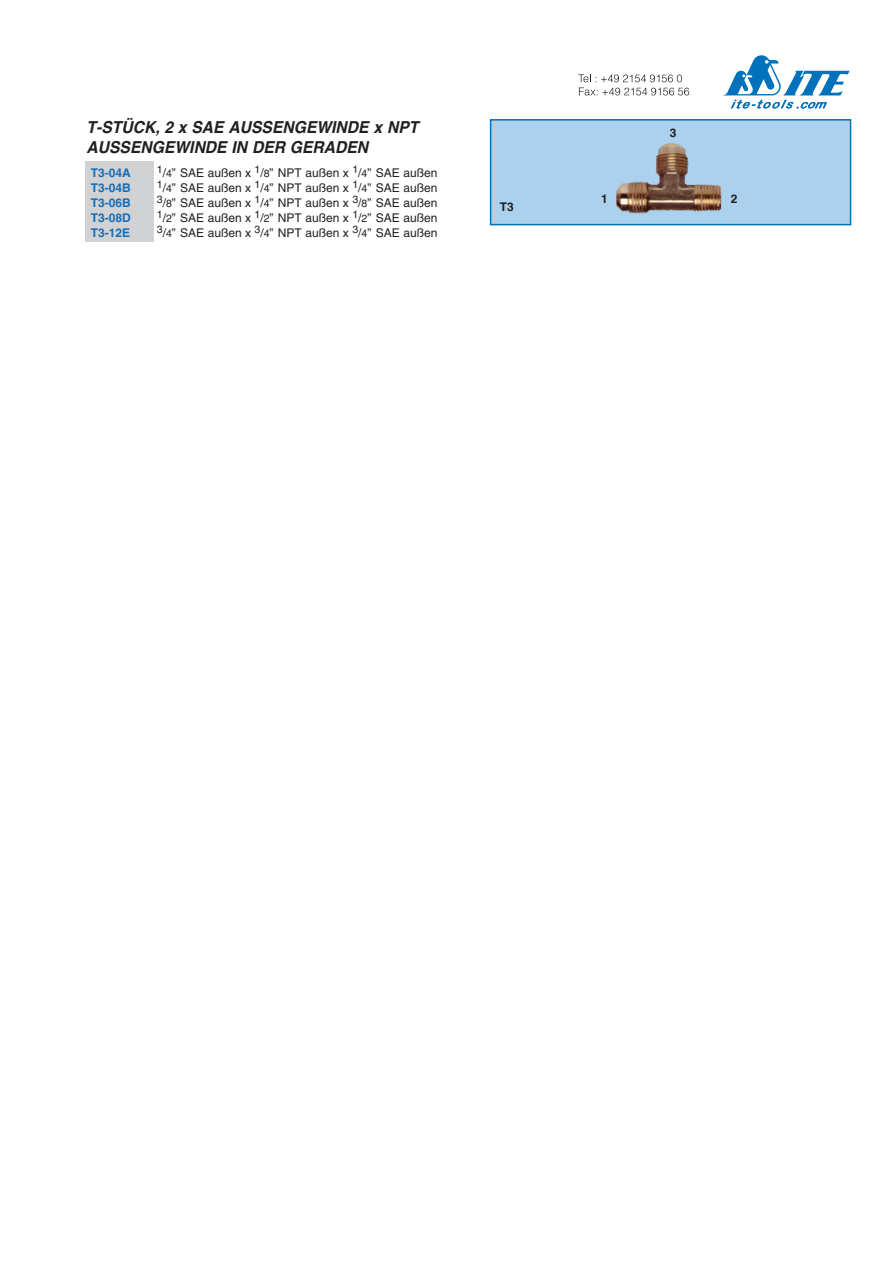
<style>
.page{position:relative;width:893px;height:1263px;background:#fff}
.page>*{position:absolute;margin:0;border:0;box-sizing:border-box;transform-origin:0 0}
.t1{font:italic 700 16.5px/19.8px "Helvetica";color:#231f20;scale:.95 1}
.t2{font:12px "Helvetica";color:#231f20}
.t3{font:700 12px "Helvetica";color:#146eb8}
.t4{font:700 12px "Helvetica";color:#231f20}
.s1{font-size:10.5px}
</style>
<div class="page">
<svg style="left:578px;top:74px;width:104px;height:8px"></svg>
<svg style="left:579px;top:88px;width:110px;height:7px"></svg>
<svg style="left:723px;top:55px;width:127px;height:53px"></svg>
<div style="left:491px;top:120px;width:359px;height:105px;background:#acd1ee"></div>
<img style="left:616px;top:143px;width:105px;height:71px">
<div style="left:490px;top:119px;width:361px;height:106px;border:2px solid #0072bc"></div>
<div style="left:85px;top:162px;width:68px;height:80px;background:#d1d2d4"></div>
<h1 class="t1" style="left:87px;top:117px;width:351px">T-STÜCK, 2 x SAE AUSSENGEWINDE x NPT<br>AUSSENGEWINDE IN DER GERADEN</h1>
<p class="t3" style="left:91px;top:165px;width:42px">T3-04A</p>
<p class="t2" style="left:157px;top:166px;width:282px"><sup>1</sup>/<span class="s1">4</span>” SAE außen x <sup>1</sup>/<span class="s1">8</span>” NPT außen x <sup>1</sup>/<span class="s1">4</span>” SAE außen</p>
<p class="t3" style="left:91px;top:180px;width:42px">T3-04B</p>
<p class="t2" style="left:157px;top:181px;width:282px"><sup>1</sup>/<span class="s1">4</span>” SAE außen x <sup>1</sup>/<span class="s1">4</span>” NPT außen x <sup>1</sup>/<span class="s1">4</span>” SAE außen</p>
<p class="t3" style="left:91px;top:195px;width:42px">T3-06B</p>
<p class="t2" style="left:157px;top:196px;width:282px"><sup>3</sup>/<span class="s1">8</span>” SAE außen x <sup>1</sup>/<span class="s1">4</span>” NPT außen x <sup>3</sup>/<span class="s1">8</span>” SAE außen</p>
<p class="t3" style="left:91px;top:210px;width:42px">T3-08D</p>
<p class="t2" style="left:157px;top:211px;width:282px"><sup>1</sup>/<span class="s1">2</span>” SAE außen x <sup>1</sup>/<span class="s1">2</span>” NPT außen x <sup>1</sup>/<span class="s1">2</span>” SAE außen</p>
<p class="t3" style="left:91px;top:225px;width:41px">T3-12E</p>
<p class="t2" style="left:157px;top:226px;width:282px"><sup>3</sup>/<span class="s1">4</span>” SAE außen x <sup>3</sup>/<span class="s1">4</span>” NPT außen x <sup>3</sup>/<span class="s1">4</span>” SAE außen</p>
<p class="t4" style="left:500px;top:199px;width:16px">T3</p>
<p class="t4" style="left:601px;top:191px;width:8px">1</p>
<p class="t4" style="left:670px;top:126px;width:8px">3</p>
<p class="t4" style="left:731px;top:192px;width:8px">2</p>
</div>
